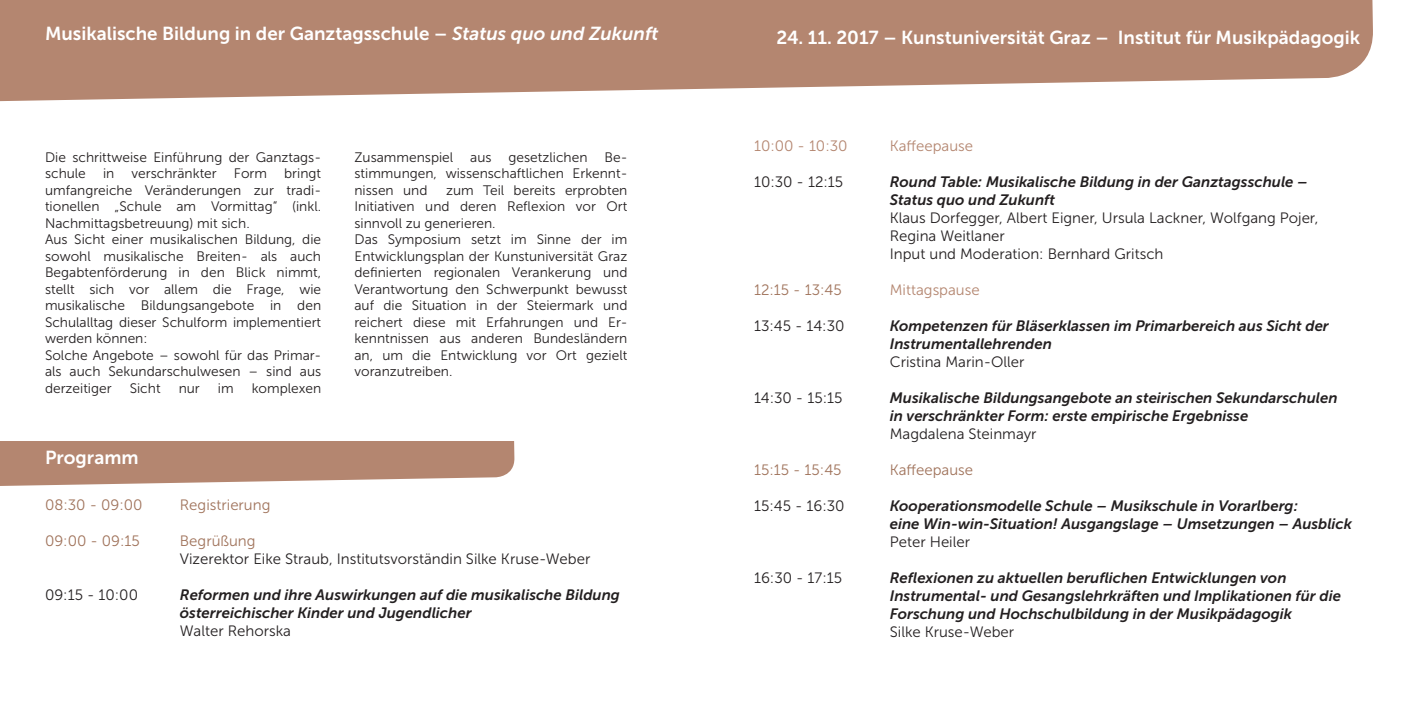
<style>
.page{position:relative;width:1418px;height:709px;background:#fff}
.page>*{position:absolute;margin:0;border:0;box-sizing:border-box;transform-origin:0 0}
.t1{font:18.75px "Museo Sans 700";color:#fff}
.t2{font:italic 15px/18px "Museo Sans 700";color:#231f20}
.t3{font:15px/18px "Museo Sans 300";color:#231f20}
.t4{font:15px "Museo Sans 300";color:#a0735b}
.t5{font:15px "Museo Sans 300";color:#b48670}
.t6{font:13.75px/16.5px "Museo Sans 300";color:#231f20;text-align:justify}
.s1{font-style:italic}
</style>
<div class="page">
<svg style="left:0;top:441px;width:514px;height:45px;fill:#b48670"></svg>
<svg style="left:0;top:0;width:1373px;height:102px;fill:#b48670"></svg>
<p class="t1" style="left:45px;top:23px;width:615px">Musikalische Bildung in der Ganztagsschule – <span class="s1">Status quo und Zukunft</span></p>
<p class="t1" style="left:776px;top:27px;width:585px">24. 11. 2017 – Kunstuniversität Graz – Institut für Musikpädagogik</p>
<p class="t6" style="left:45px;top:149px;width:278px">Die schrittweise Einführung der Ganztags&shy;schule in verschränkter Form bringt umfangreiche Veränderungen zur tradi&shy;tionellen „Schule am Vormittag“ (inkl.<br>Nachmittagsbetreuung) mit sich.</p>
<p class="t6" style="left:45px;top:231px;width:278px">Aus Sicht einer musikalischen Bildung, die sowohl musikalische Breiten- als auch Begabtenförderung in den Blick nimmt, stellt sich vor allem die Frage, wie musikalische Bildungsangebote in den Schulalltag dieser Schulform implementiert werden können:</p>
<p class="t6" style="left:45px;top:347px;width:278px">Solche Angebote – sowohl für das Primar&shy;als auch Sekundarschulwesen – sind aus derzeitiger</p>
<p class="t6" style="left:130px;top:380px;width:32px">Sicht</p>
<p class="t6" style="left:179px;top:380px;width:23px">nur</p>
<p class="t6" style="left:218px;top:380px;width:17px">im</p>
<p class="t6" style="left:252px;top:380px;width:71px">komplexen</p>
<p class="t1" style="left:45px;top:447px;width:95px">Programm</p>
<p class="t6" style="left:354px;top:149px;width:274px">Zusammenspiel aus gesetzlichen Be&shy;stimmungen, wissenschaftlichen Erkennt&shy;nissen und</p>
<p class="t6" style="left:354px;top:182px;width:274px;text-indent:92px">zum Teil bereits erprobten Initiativen und deren Reflexion vor Ort sinnvoll zu generieren.</p>
<p class="t6" style="left:354px;top:231px;width:274px">Das Symposium setzt im Sinne der im Entwicklungsplan der Kunstuniversität Graz definierten regionalen Verankerung und Verantwortung den Schwerpunkt bewusst auf die Situation in der Steiermark und reichert diese mit Erfahrungen und Er&shy;kenntnissen aus anderen Bundesländern an, um die Entwicklung vor Ort gezielt voranzutreiben.</p>
<p class="t4" style="left:45px;top:497px;width:99px">08:30 - 09:00</p>
<p class="t4" style="left:45px;top:533px;width:96px">09:00 - 09:15</p>
<p class="t3" style="left:45px;top:586px;width:95px">09:15 - 10:00</p>
<p class="t4" style="left:180px;top:497px;width:92px">Registrierung</p>
<p class="t4" style="left:180px;top:533px;width:77px">Begrüßung</p>
<p class="t3" style="left:180px;top:550px;width:412px">Vizerektor Eike Straub, Institutsvorständin Silke Kruse-Weber</p>
<p class="t2" style="left:180px;top:586px;width:441px">Reformen und ihre Auswirkungen auf die musikalische Bildung</p>
<p class="t2" style="left:180px;top:604px;width:293px">österreichischer Kinder und Jugendlicher</p>
<p class="t3" style="left:180px;top:622px;width:113px">Walter Rehorska</p>
<p class="t5" style="left:754px;top:138px;width:95px">10:00 - 10:30</p>
<p class="t3" style="left:754px;top:173px;width:91px">10:30 - 12:15</p>
<p class="t4" style="left:754px;top:282px;width:89px">12:15 - 13:45</p>
<p class="t3" style="left:754px;top:317px;width:92px">13:45 - 14:30</p>
<p class="t3" style="left:754px;top:389px;width:90px">14:30 - 15:15</p>
<p class="t4" style="left:754px;top:462px;width:89px">15:15 - 15:45</p>
<p class="t3" style="left:754px;top:497px;width:92px">15:45 - 16:30</p>
<p class="t3" style="left:754px;top:569px;width:90px">16:30 - 17:15</p>
<p class="t5" style="left:889px;top:138px;width:85px">Kaffeepause</p>
<p class="t2" style="left:889px;top:173px;width:419px">Round Table: Musikalische Bildung in der Ganztagsschule –</p>
<p class="t2" style="left:889px;top:191px;width:167px">Status quo und Zukunft</p>
<p class="t3" style="left:889px;top:209px;width:430px">Klaus Dorfegger, Albert Eigner, Ursula Lackner, Wolfgang Pojer,<br>Regina Weitlaner</p>
<p class="t3" style="left:889px;top:245px;width:275px">Input und Moderation: Bernhard Gritsch</p>
<p class="t5" style="left:889px;top:282px;width:91px">Mittagspause</p>
<p class="t2" style="left:889px;top:317px;width:440px">Kompetenzen für Bläserklassen im Primarbereich aus Sicht der<br>Instrumentallehrenden</p>
<p class="t3" style="left:889px;top:353px;width:136px">Cristina Marin-Oller</p>
<p class="t2" style="left:889px;top:389px;width:449px">Musikalische Bildungsangebote an steirischen Sekundarschulen</p>
<p class="t2" style="left:889px;top:407px;width:360px">in verschränkter Form: erste empirische Ergebnisse</p>
<p class="t3" style="left:889px;top:425px;width:148px">Magdalena Steinmayr</p>
<p class="t4" style="left:889px;top:462px;width:85px">Kaffeepause</p>
<p class="t2" style="left:889px;top:497px;width:464px">Kooperationsmodelle Schule – Musikschule in Vorarlberg:<br>eine Win-win-Situation! Ausgangslage – Umsetzungen – Ausblick</p>
<p class="t3" style="left:889px;top:533px;width:82px">Peter Heiler</p>
<p class="t2" style="left:889px;top:569px;width:398px">Reflexionen zu aktuellen beruflichen Entwicklungen von</p>
<p class="t2" style="left:889px;top:587px;width:453px">Instrumental- und Gesangslehrkräften und Implikationen für die<br>Forschung und Hochschulbildung in der Musikpädagogik</p>
<p class="t3" style="left:889px;top:623px;width:126px">Silke Kruse-Weber</p>
</div>
